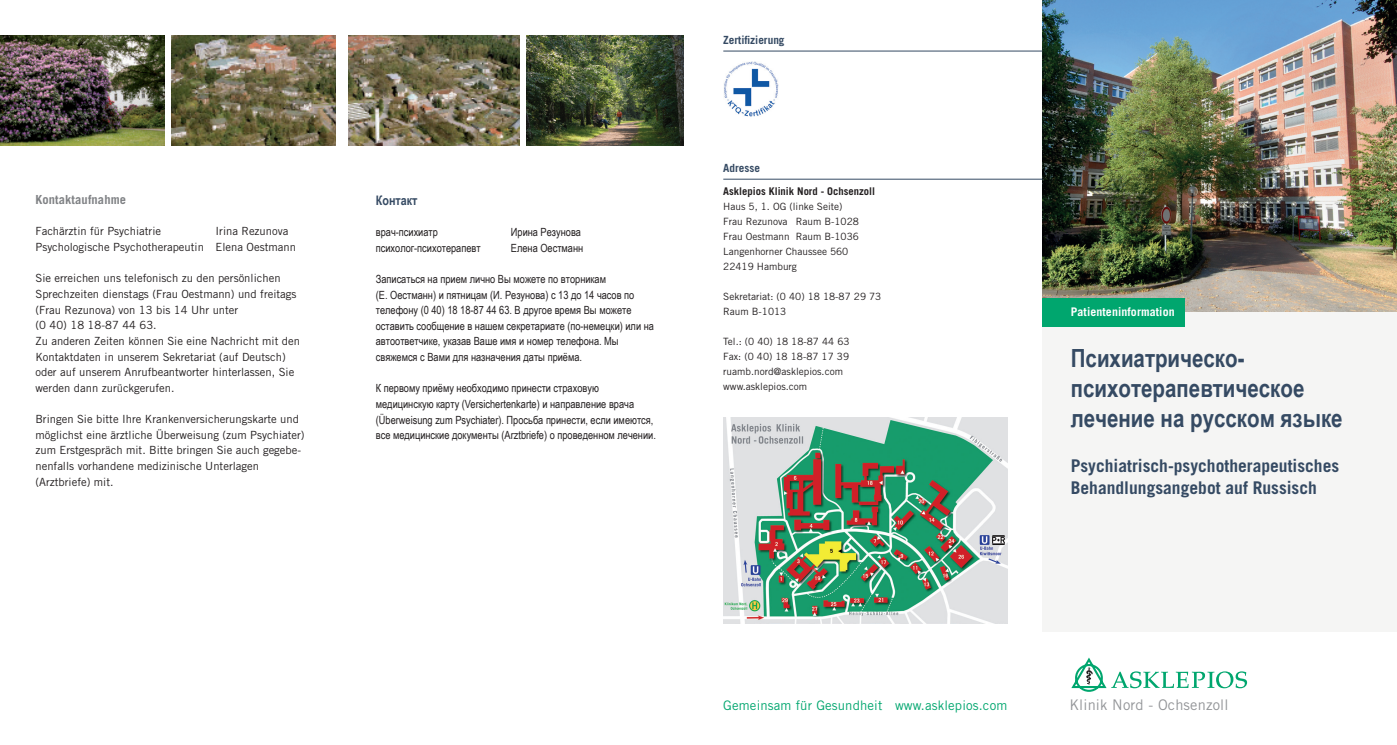
<style>
.page{position:relative;width:1397px;height:745px;background:#fff}
.page>*{position:absolute;margin:0;border:0;box-sizing:border-box;transform-origin:0 0}
.t1{font:700 25px/30px "Arial Narrow";color:#354a63}
.t2{font:700 17.5px/22.5px "Trade Gothic LT Std";color:#354a63}
.t3{font:14.62px "Trade Gothic LT Std";letter-spacing:.01em;color:#939598}
.t4{font:13.12px "Trade Gothic LT Std";letter-spacing:.01em;color:#00a66e}
.t5{font:700 13.12px "Arial Narrow";color:#354a63}
.t6{font:700 12.5px "Trade Gothic LT Std";letter-spacing:.01em;color:#808285}
.t7{font:700 11.88px "Trade Gothic LT Std";letter-spacing:.01em;color:#fff}
.t8{font:11.25px/15.6px "Trade Gothic LT Std";color:#231f20}
.t9{font:11.25px/15.6px "Arial Narrow";color:#231f20}
.t10{font:700 11.25px "Trade Gothic LT Std";color:#354a63}
.t11{font:700 10.62px "Trade Gothic LT Std";color:#231f20}
.t12{font:10px/15px "Trade Gothic LT Std";color:#231f20}
</style>
<div class="page">
<img style="left:1042px;top:0;width:354px;height:312px">
<div style="left:1042px;top:312px;width:354px;height:319px;background:#f5f5f4"></div>
<div style="left:1042px;top:298px;width:142px;height:28px;background:#00a66e"></div>
<svg style="left:1071px;top:657px;width:175px;height:35px"></svg>
<hr style="left:723px;top:51px;width:319px;height:1px;background:#354a63">
<hr style="left:723px;top:179px;width:319px;height:1px;background:#354a63">
<img style="left:724px;top:61px;width:54px;height:56px">
<img style="left:723px;top:417px;width:283px;height:206px">
<img style="left:526px;top:35px;width:158px;height:110px">
<img style="left:0;top:35px;width:165px;height:110px">
<img style="left:172px;top:35px;width:347px;height:110px">
<div style="left:340px;top:30px;width:7px;height:123px;background:#fff"></div>
<div style="left:337px;top:0;width:7px;height:153px;background:#fff"></div>
<p class="t6" style="left:35px;top:192px;width:92px">Kontaktaufnahme</p>
<p class="t8" style="left:35px;top:223px;width:127px">Fachärztin für Psychiatrie</p>
<p class="t8" style="left:35px;top:223px;width:262px;text-indent:180px">Irina Rezunova<br>Psychologische Psychotherapeutin Elena Oestmann</p>
<p class="t8" style="left:35px;top:270px;width:266px">Sie erreichen uns telefonisch zu den persönlichen Sprechzeiten dienstags (Frau Oestmann) und freitags (Frau Rezunova) von 13 bis 14 Uhr unter<br>(0 40) 18 18-87 44 63.<br>Zu anderen Zeiten können Sie eine Nachricht mit den Kontaktdaten in unserem Sekretariat (auf Deutsch) oder auf unserem Anrufbeantworter hinterlassen, Sie werden dann zurückgerufen.</p>
<p class="t8" style="left:35px;top:411px;width:271px">Bringen Sie bitte Ihre Krankenversicherungskarte und möglichst eine ärztliche Überweisung (zum Psychiater) zum Erstgespräch mit. Bitte bringen Sie auch gegebe&shy;nenfalls vorhandene medizinische Unterlagen (Arztbriefe) mit.</p>
<p class="t5" style="left:376px;top:190px;width:43px">Контакт</p>
<p class="t9" style="left:376px;top:223px;width:64px">врач-психиатр</p>
<p class="t9" style="left:511px;top:223px;width:72px">Ирина Резунова</p>
<p class="t9" style="left:376px;top:239px;width:106px">психолог-психотерапевт</p>
<p class="t9" style="left:511px;top:239px;width:74px">Елена Оестманн</p>
<p class="t9" style="left:376px;top:270px;width:279px">Записаться на прием лично Вы можете по вторникам<br>(Е. Оестманн) и пятницам (И. Резунова) с 13 до 14 часов по телефону (0 40) 18 18-87 44 63. В другое время Вы можете оставить сообщение в нашем секретариате (по-немецки) или на автоответчике, указав Ваше имя и номер телефона. Мы свяжемся с Вами для назначения даты приёма.</p>
<p class="t9" style="left:376px;top:380px;width:281px">К первому приёму необходимо принести страховую медицинскую карту (Versichertenkarte) и направлениe врача (Überweisung zum Psychiater). Просьба принести, если имеются, все медицинские документы (Arztbriefe) о проведенном лечении.</p>
<p class="t10" style="left:723px;top:33px;width:63px">Zertifizierung</p>
<p class="t10" style="left:723px;top:161px;width:38px">Adresse</p>
<p class="t11" style="left:723px;top:184px;width:153px">Asklepios Klinik Nord - Ochsenzoll</p>
<p class="t12" style="left:723px;top:198px;width:137px">Haus 5, 1. OG (linke Seite)<br>Frau Rezunova Raum B-1028<br>Frau Oestmann Raum B-1036<br>Langenhorner Chaussee 560<br>22419 Hamburg</p>
<p class="t12" style="left:723px;top:288px;width:159px">Sekretariat: (0 40) 18 18-87 29 73<br>Raum B-1013</p>
<p class="t12" style="left:723px;top:333px;width:128px">Tel.: (0 40) 18 18-87 44 63<br>Fax: (0 40) 18 18-87 17 39 ruamb.nord@asklepios.com www.asklepios.com</p>
<p class="t7" style="left:1070px;top:305px;width:105px">Patienteninformation</p>
<h1 class="t1" style="left:1070px;top:341px;width:273px">Психиатрическо&shy;психотерапевтическое лечение на русском языке</h1>
<h2 class="t2" style="left:1070px;top:454px;width:270px">Psychiatrisch-psychotherapeutisches<br>Behandlungsangebot auf Russisch</h2>
<p class="t4" style="left:723px;top:696px;width:285px">Gemeinsam für Gesundheit www.asklepios.com</p>
<p class="t3" style="left:1069px;top:695px;width:160px">Klinik Nord - Ochsenzoll</p>
</div>
